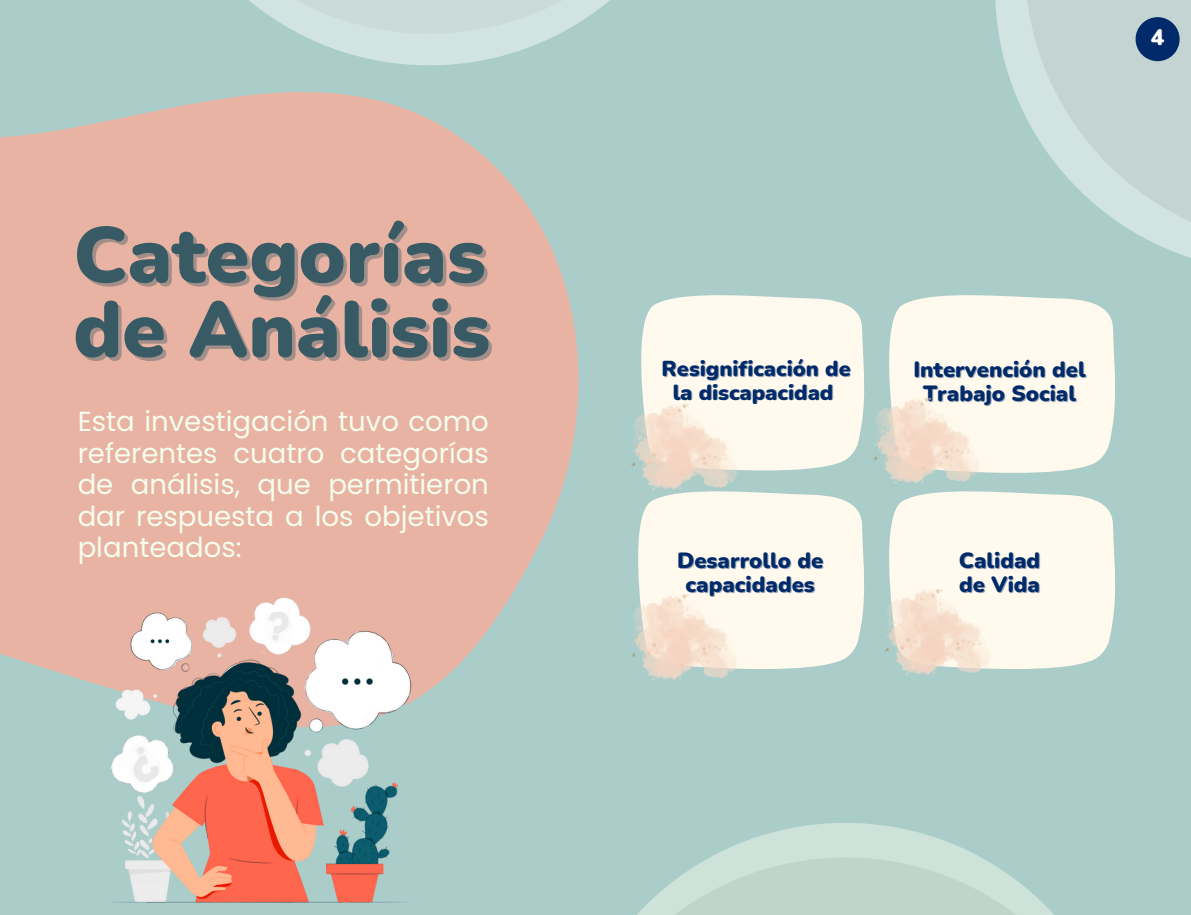
<style>
.page{position:relative;width:1191px;height:915px;background:#fff}
.page>*{position:absolute;margin:0;border:0;box-sizing:border-box;transform-origin:0 0}
.t1{font:900 78.6px/74.4px "Nunito";color:#385a64}
.t2{font:27.6px/31.5px "Poppins";color:#f5fded;text-align:justify}
.t3{font:900 22.5px "Nunito";color:#fff}
.t4{font:900 22.05px/23.5px "Nunito";color:#002a69;text-align:center}
.t5{font:900 21.6px/23.5px "Nunito";color:#002a69;text-align:center}
</style>
<div class="page">
<div style="left:0;top:0;width:1190px;height:914px;background:#abcdca"></div>
<svg style="left:0;top:65px;width:579px;height:625px;fill:#e9b3a3"></svg>
<div style="left:889px;top:295px;width:226px;height:178px;background:#fffaed"></div>
<div style="left:641px;top:295px;width:223px;height:176px;background:#fffaed"></div>
<div style="left:638px;top:492px;width:226px;height:177px;background:#fffaed"></div>
<div style="left:889px;top:491px;width:226px;height:178px;background:#fffaed"></div>
<img style="left:92px;top:583px;width:337px;height:320px">
<img style="left:265px;top:610px;width:28px;height:34px">
<img style="left:118px;top:739px;width:47px;height:49px">
<svg style="left:995px;top:0;width:195px;height:258px"></svg>
<svg style="left:300px;top:34px;width:258px;height:31px;fill:#d2e4e2"></svg>
<svg style="left:249px;top:0;width:361px;height:34px;fill:#cbdbd9"></svg>
<svg style="left:1024px;top:0;width:166px;height:247px;fill:#c4d4d2"></svg>
<svg style="left:711px;top:823px;width:269px;height:34px;fill:#cde3da"></svg>
<svg style="left:638px;top:857px;width:415px;height:57px;fill:#c1d4cc"></svg>
<img style="left:631px;top:385px;width:114px;height:137px">
<img style="left:631px;top:575px;width:114px;height:106px">
<img style="left:884px;top:570px;width:115px;height:105px">
<img style="left:854px;top:379px;width:134px;height:137px">
<div style="left:1135px;top:17px;width:44px;height:44px;background:#002a69;border-radius:50%"></div>
<p class="t1" style="left:73px;top:219px;width:418px">Categorías de Análisis</p>
<p class="t2" style="left:78px;top:405px;width:413px">Esta investigación tuvo como referentes cuatro categorías de análisis, que permitieron dar respuesta a los objetivos planteados:</p>
<p class="t3" style="left:1150px;top:22px;width:15px">4</p>
<p class="t5" style="left:661px;top:357px;width:190px">Resignificación de la discapacidad</p>
<p class="t4" style="left:677px;top:549px;width:148px">Desarrollo de capacidades</p>
<p class="t4" style="left:913px;top:358px;width:174px">Intervención del<br>Trabajo Social</p>
<p class="t4" style="left:958px;top:549px;width:83px;text-align:left">Calidad de Vida</p>
</div>
